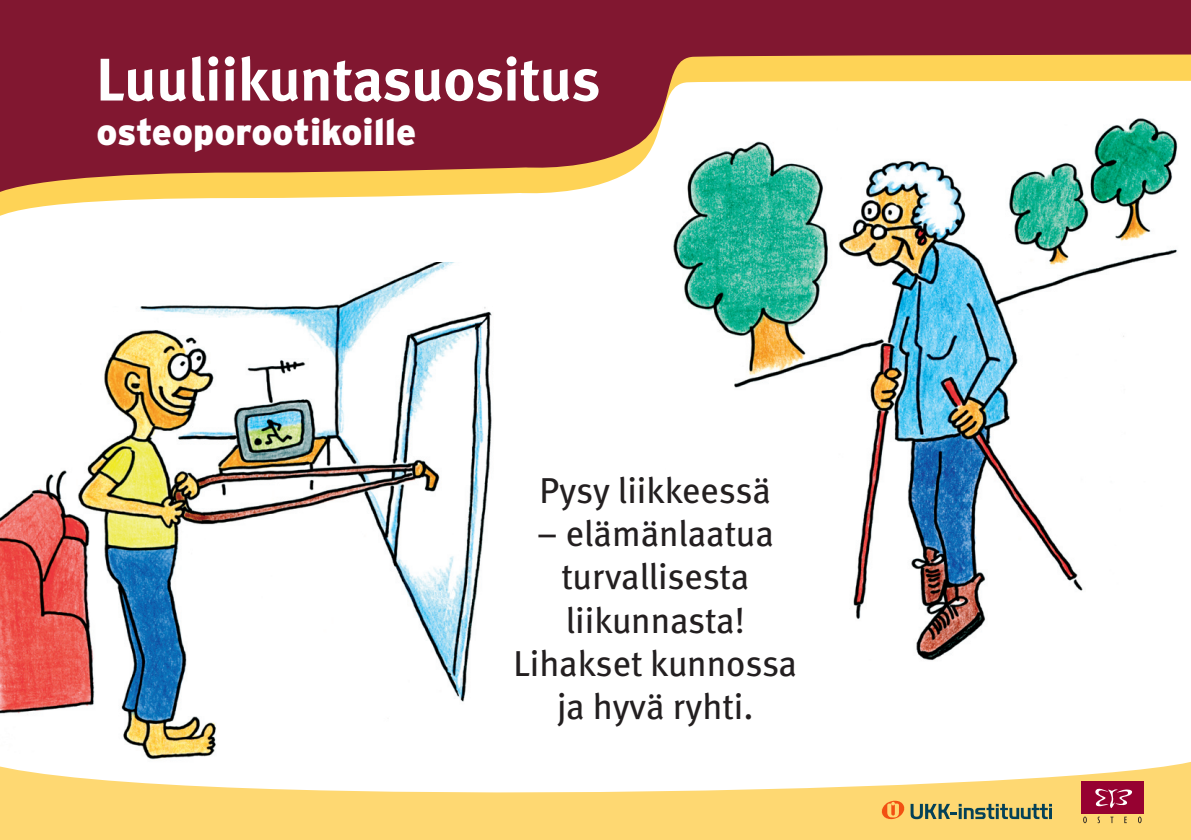
<style>
.page{position:relative;width:1191px;height:840px;background:#fff}
.page>*{position:absolute;margin:0;border:0;box-sizing:border-box;transform-origin:0 0}
.t1{font:700 60px "Meta";letter-spacing:-.005em;color:#fff}
.t2{font:900 37px "Interstate";color:#fff}
.t3{font:36px/43.2px "Meta";color:#231f20;text-align:center}
</style>
<div class="page">
<img style="left:673px;top:244px;width:504px;height:417px">
<img style="left:0;top:262px;width:492px;height:431px">
<svg style="left:0;top:693px;width:1191px;height:146px"></svg>
<img style="left:673px;top:221px;width:478px;height:23px">
<svg style="left:0;top:0;width:1191px;height:221px;fill:#811730"></svg>
<div style="left:1081px;top:780px;width:62px;height:33px;background:#960131"></div>
<svg style="left:1095px;top:788px;width:37px;height:20px"></svg>
<svg style="left:1083px;top:816px;width:3px;height:6px"></svg>
<svg style="left:1097px;top:816px;width:3px;height:6px"></svg>
<svg style="left:1110px;top:816px;width:3px;height:6px"></svg>
<svg style="left:1124px;top:816px;width:2px;height:6px"></svg>
<svg style="left:1138px;top:816px;width:3px;height:6px"></svg>
<svg style="left:882px;top:800px;width:22px;height:18px"></svg>
<svg style="left:910px;top:803px;width:142px;height:15px;background:#949866"></svg>
<h1 class="t1" style="left:96px;top:44px;width:505px">Luuliikuntasuositus</h1>
<p class="t2" style="left:96px;top:111px;width:321px">osteoporootikoille</p>
<p class="t3" style="left:539px;top:468px;width:233px">Pysy liikkeessä</p>
<p class="t3" style="left:513px;top:511px;width:285px">– elämänlaatua turvallisesta liikunnasta!<br>Lihakset kunnossa ja hyvä ryhti.</p>
</div>
